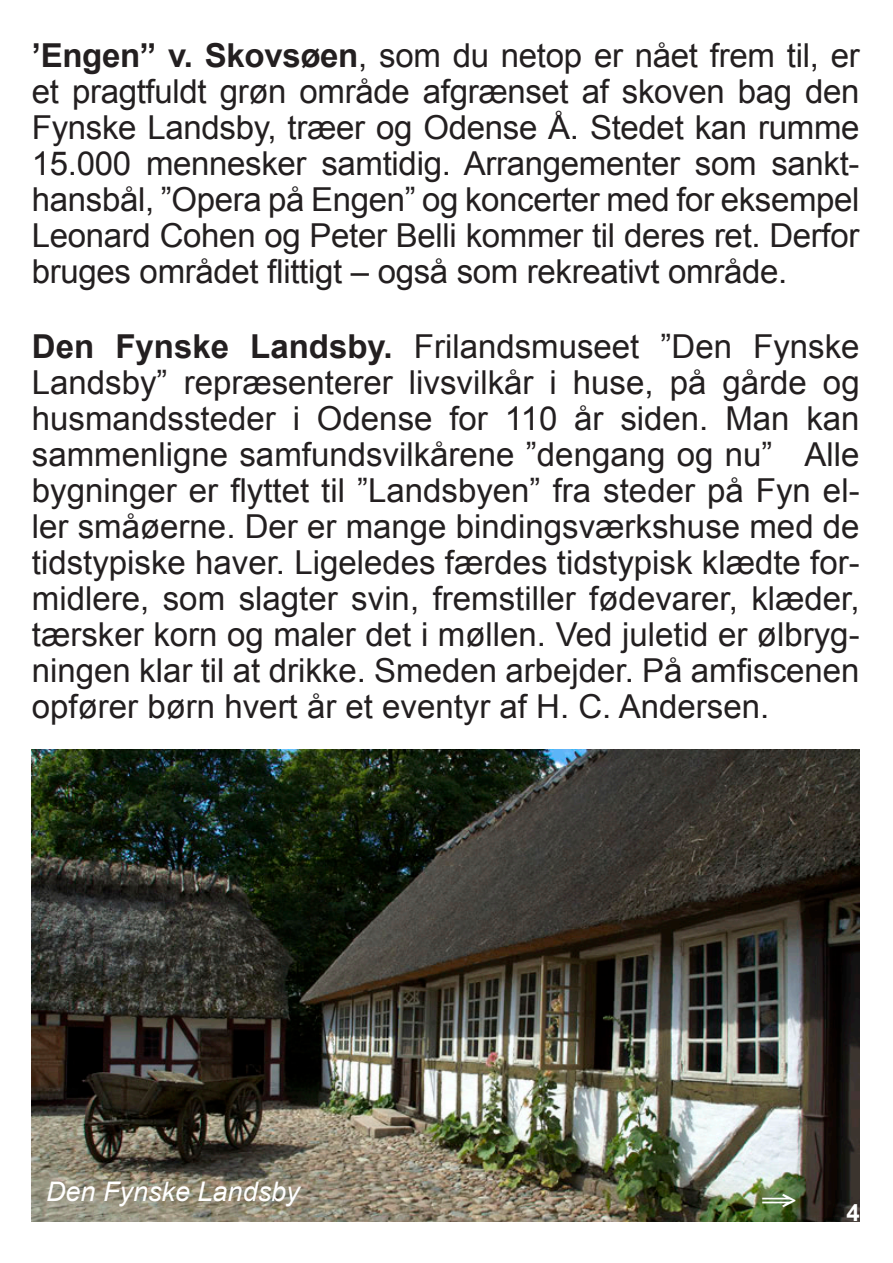
<style>
.page{position:relative;width:893px;height:1263px;background:#fff}
.page>*{position:absolute;margin:0;border:0;box-sizing:border-box;transform-origin:0 0}
.t1{font:33px/36px "Arial";letter-spacing:-.005em;color:#231f20;text-align:justify}
.t2{font:italic 27px "Arial";color:#fff}
.t3{font:700 24px "Arial";color:#fff}
.s1{font-weight:700}
</style>
<div class="page">
<img style="left:32px;top:749px;width:828px;height:473px">
<svg style="left:762px;top:1192px;width:34px;height:15px"></svg>
<p class="t1" style="left:32px;top:37px;width:829px"><span class="s1">’Engen” v. Skovsøen</span>, som du netop er nået frem til, er et pragtfuldt grøn område afgrænset af skoven bag den Fynske Landsby, træer og Odense Å. Stedet kan rumme 15.000 mennesker samtidig. Arrangementer som sankt&shy;hansbål, ”Opera på Engen” og koncerter med for eksempel Leonard Cohen og Peter Belli kommer til deres ret. Derfor bruges området flittigt – også som rekreativt område.</p>
<p class="t1" style="left:32px;top:328px;width:829px"><span class="s1">Den Fynske Landsby.</span> Frilandsmuseet ”Den Fynske Landsby” repræsenterer livsvilkår i huse, på gårde og husmandssteder i Odense for 110 år siden. Man kan sammenligne samfundsvilkårene ”dengang og nu” Alle bygninger er flyttet til ”Landsbyen” fra steder på Fyn el&shy;ler småøerne. Der er mange bindingsværkshuse med de tidstypiske haver. Ligeledes færdes tidstypisk klædte for&shy;midlere, som slagter svin, fremstiller fødevarer, klæder, tærsker korn og maler det i møllen. Ved juletid er ølbryg&shy;ningen klar til at drikke. Smeden arbejder. På amfiscenen opfører børn hvert år et eventyr af H. C. Andersen.</p>
<p class="t2" style="left:46px;top:1174px;width:255px">Den Fynske Landsby</p>
<p class="t3" style="left:846px;top:1197px;width:15px">4</p>
</div>
